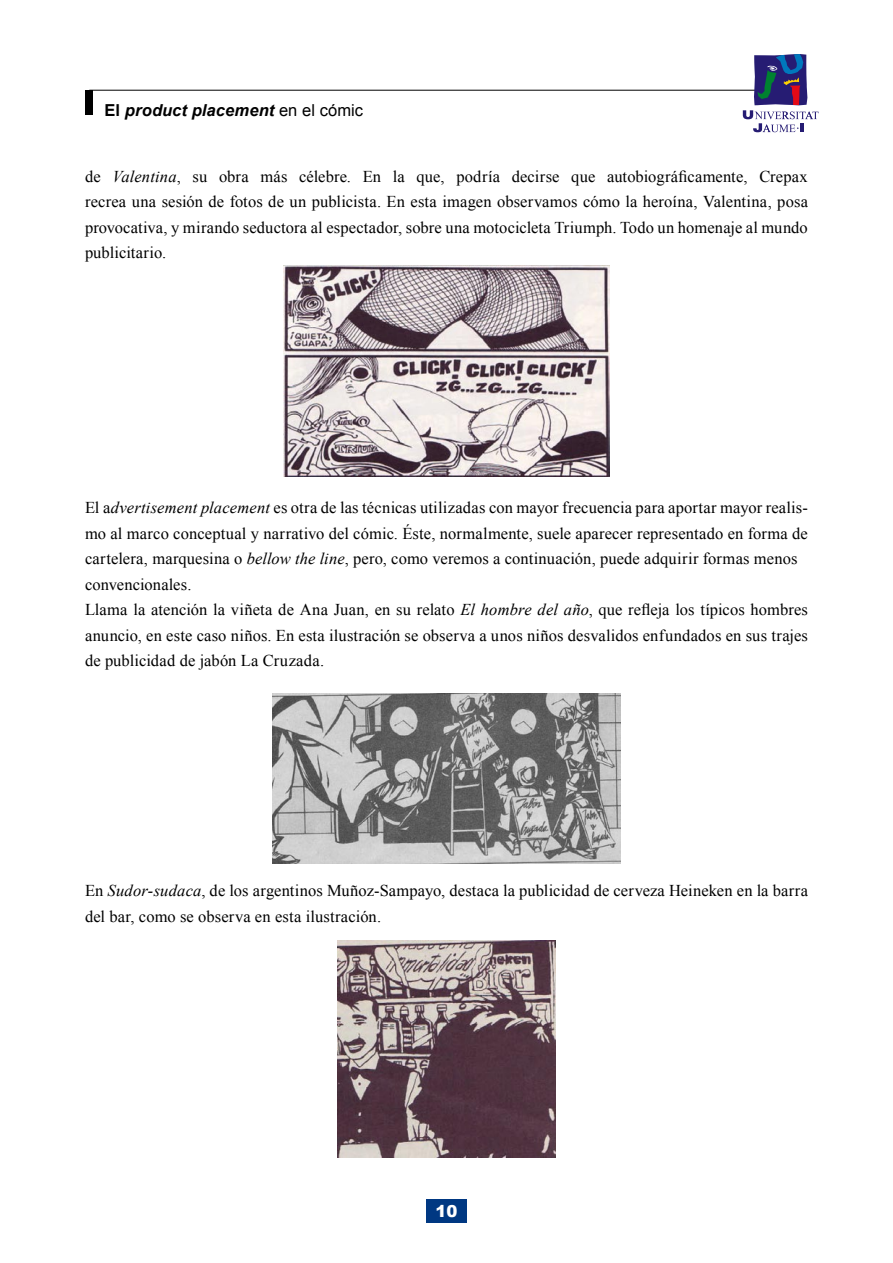
<style>
.page{position:relative;width:893px;height:1263px;background:#fff}
.page>*{position:absolute;margin:0;border:0;box-sizing:border-box;transform-origin:0 0}
.t1{font:16.5px/25.5px "Times New Roman";letter-spacing:.005em;color:#000}
.t2{font:italic 700 16.5px "Arial";letter-spacing:.01em;color:#000}
.t3{font:900 16.5px "Arial";color:#fff}
.s1{font-style:normal}
.s2{font-weight:400;font-style:normal}
.s3{font-style:italic}
</style>
<div class="page">
<hr style="left:89px;top:90px;width:668px;height:1px;background:#000">
<svg style="left:743px;top:54px;width:76px;height:78px"></svg>
<div style="left:85px;top:90px;width:7px;height:25px;background:#000"></div>
<div style="left:427px;top:1199px;width:40px;height:24px;background:#003882"></div>
<img style="left:283px;top:265px;width:327px;height:211px">
<img style="left:273px;top:693px;width:347px;height:170px">
<img style="left:338px;top:941px;width:217px;height:216px">
<p class="t2" style="left:104px;top:101px;width:260px"><span class="s1">El</span> product placement <span class="s2">en el cómic</span></p>
<p class="t1" style="left:85px;top:163px;width:724px;text-align:justify">de <span class="s3">Valentina</span>, su obra más célebre. En la que, podría decirse que autobiográficamente, Crepax recrea una sesión de fotos de un publicista. En esta imagen observamos cómo la heroína, Valentina, posa provocativa, y mirando seductora al espectador, sobre una motocicleta Triumph. Todo un homenaje al mundo publicitario.</p>
<p class="t1" style="left:85px;top:495px;width:724px">El a<span class="s3">dvertisement placement</span> es otra de las técnicas utilizadas con mayor frecuencia para aportar mayor realis&shy;mo al marco conceptual y narrativo del cómic. Éste, normalmente, suele aparecer representado en forma de cartelera, marquesina o <span class="s3">bellow the line</span>, pero, como veremos a continuación, puede adquirir formas menos convencionales.<br>Llama la atención la viñeta de Ana Juan, en su relato <span class="s3">El hombre del año</span>, que refleja los típicos hombres anuncio, en este caso niños. En esta ilustración se observa a unos niños desvalidos enfundados en sus trajes de publicidad de jabón La Cruzada.</p>
<p class="t1" style="left:85px;top:877px;width:724px">En <span class="s3">Sudor-sudaca</span>, de los argentinos Muñoz-Sampayo, destaca la publicidad de cerveza Heineken en la barra del bar, como se observa en esta ilustración.</p>
<p class="t3" style="left:436px;top:1202px;width:24px">10</p>
</div>
